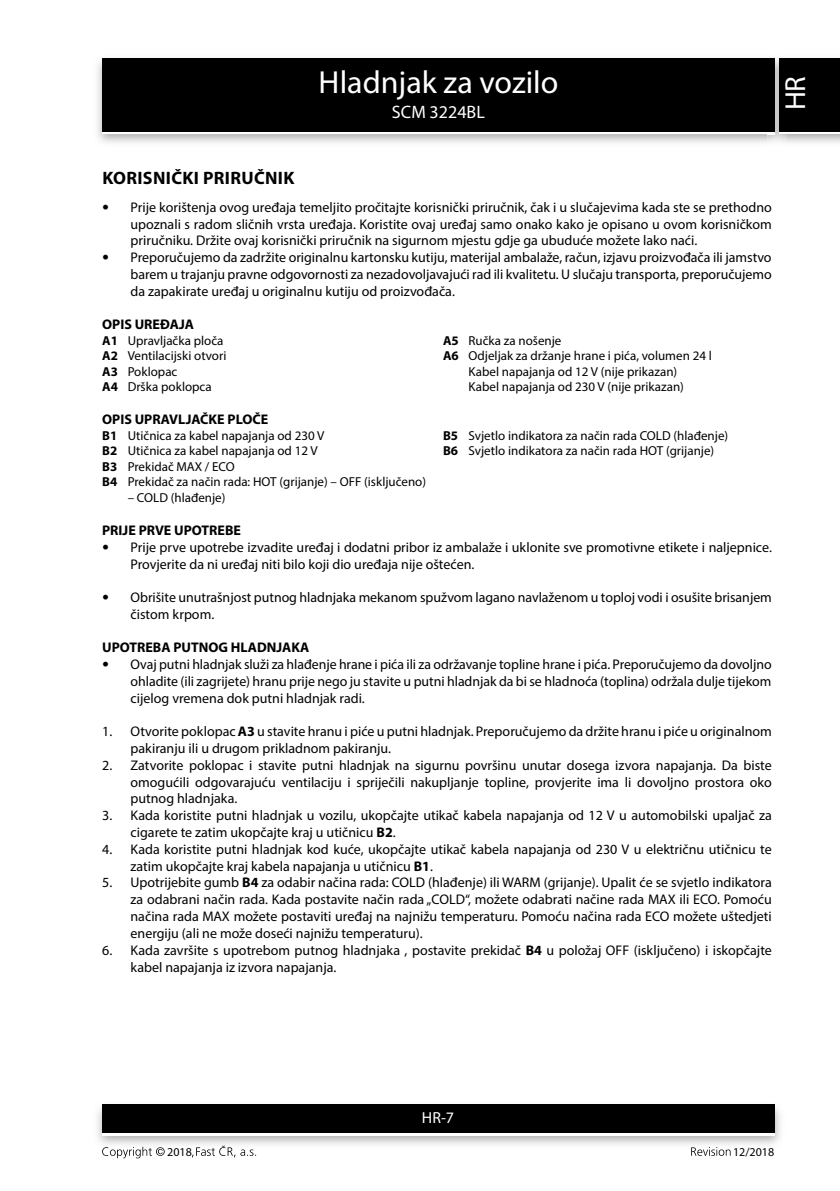
<style>
.page{position:relative;width:840px;height:1191px;background:#fff}
.page>*{position:absolute;margin:0;border:0;box-sizing:border-box;transform-origin:0 0}
.t1{font:32px "Myriad Pro";color:#fff}
.t2{font:29px "Myriad Pro";color:#fff}
.t3{font:700 18px "Myriad Pro";letter-spacing:.02em;color:#000}
.t4{font:18px "Myriad Pro";color:#fff}
.t5{font:16px "Myriad Pro";color:#fff}
.t6{font:14px/16.8px "Myriad Pro";color:#000}
.t7{font:700 14px "Myriad Pro";color:#000}
.t8{font:13px/15.4px "Myriad Pro";color:#000}
.t9{font:12px "Myriad Pro";color:#000}
.s1{font-family:"Frutiger CE"}
.s2{font-weight:700}
</style>
<div class="page">
<div style="left:102px;top:61px;width:672px;height:73px;background:linear-gradient(to right,#000,#000)"></div>
<div style="left:102px;top:58px;width:672px;height:73px;background:#000"></div>
<img style="left:97px;top:1104px;width:684px;height:41px">
<div style="left:102px;top:1107px;width:672px;height:28px;background:linear-gradient(to right,#fff,#fff)"></div>
<div style="left:102px;top:1104px;width:672px;height:28px;background:#000"></div>
<img style="left:767px;top:56px;width:18px;height:89px">
<svg style="left:767px;top:131px;width:7px;height:3px"></svg>
<img style="left:767px;top:58px;width:7px;height:3px">
<img style="left:767px;top:61px;width:7px;height:70px">
<div style="left:778px;top:61px;width:61px;height:73px;background:linear-gradient(to right,#000,#000)"></div>
<div style="left:778px;top:58px;width:61px;height:73px;background:#000"></div>
<svg style="left:102px;top:1146px;width:63px;height:12px"></svg>
<svg style="left:192px;top:1145px;width:64px;height:12px"></svg>
<svg style="left:691px;top:1147px;width:39px;height:8px"></svg>
<h1 class="t1" style="left:318px;top:62px;width:241px">Hladnjak za vozilo</h1>
<p class="t4" style="left:392px;top:101px;width:94px">SCM 3224BL</p>
<h2 class="t2" style="left:777px;top:110px;width:36px;rotate:-90deg">HR</h2>
<p class="t3" style="left:102px;top:166px;width:193px">KORISNIČKI PRIRUČNIK</p>
<p class="t6" style="left:130px;top:198px;width:642px;text-align:justify;text-indent:-28px"><span class="s1">•</span> Prije korištenja ovog uređaja temeljito pročitajte korisnički priručnik, čak i u slučajevima kada ste se prethodno upoznali s radom sličnih vrsta uređaja. Koristite ovaj uređaj samo onako kako je opisano u ovom korisničkom priručniku. Držite ovaj korisnički priručnik na sigurnom mjestu gdje ga ubuduće možete lako naći.</p>
<p class="t6" style="left:130px;top:249px;width:642px;text-align:justify;text-indent:-28px"><span class="s1">•</span> Preporučujemo da zadržite originalnu kartonsku kutiju, materijal ambalaže, račun, izjavu proizvođača ili jamstvo barem u trajanju pravne odgovornosti za nezadovoljavajući rad ili kvalitetu. U slučaju transporta, preporučujemo da zapakirate uređaj u originalnu kutiju od proizvođača.</p>
<p class="t7" style="left:102px;top:315px;width:93px">OPIS UREĐAJA</p>
<p class="t8" style="left:102px;top:332px;width:126px"><span class="s2">A1</span> Upravljačka ploča<br><span class="s2">A2</span> Ventilacijski otvori<br><span class="s2">A3</span> Poklopac<br><span class="s2">A4</span> Drška poklopca</p>
<p class="t8" style="left:443px;top:332px;width:120px"><span class="s2">A5</span> Ručka za nošenje</p>
<p class="t8" style="left:443px;top:348px;width:270px"><span class="s2">A6</span> Odjeljak za držanje hrane i pića, volumen 24 l</p>
<p class="t8" style="left:468px;top:363px;width:210px">Kabel napajanja od 12 V (nije prikazan)</p>
<p class="t8" style="left:468px;top:379px;width:217px">Kabel napajanja od 230 V (nije prikazan)</p>
<p class="t7" style="left:102px;top:410px;width:167px">OPIS UPRAVLJAČKE PLOČE</p>
<p class="t8" style="left:102px;top:427px;width:325px"><span class="s2">B1</span> Utičnica za kabel napajanja od 230 V<br><span class="s2">B2</span> Utičnica za kabel napajanja od 12 V<br><span class="s2">B3</span> Prekidač MAX / ECO<br><span class="s2">B4</span> Prekidač za način rada: HOT (grijanje) – OFF (isključeno)</p>
<p class="t8" style="left:128px;top:489px;width:99px">– COLD (hlađenje)</p>
<p class="t8" style="left:443px;top:427px;width:286px"><span class="s2">B5</span> Svjetlo indikatora za način rada COLD (hlađenje)<br><span class="s2">B6</span> Svjetlo indikatora za način rada HOT (grijanje)</p>
<p class="t7" style="left:102px;top:521px;width:140px">PRIJE PRVE UPOTREBE</p>
<p class="t6" style="left:130px;top:538px;width:642px;text-indent:-28px"><span class="s1">•</span> Prije prve upotrebe izvadite uređaj i dodatni pribor iz ambalaže i uklonite sve promotivne etikete i naljepnice.<br>Provjerite da ni uređaj niti bilo koji dio uređaja nije oštećen.</p>
<p class="t6" style="left:130px;top:589px;width:642px;text-indent:-28px"><span class="s1">•</span> Obrišite unutrašnjost putnog hladnjaka mekanom spužvom lagano navlaženom u toploj vodi i osušite brisanjem čistom krpom.</p>
<p class="t7" style="left:102px;top:638px;width:208px">UPOTREBA PUTNOG HLADNJAKA</p>
<p class="t6" style="left:130px;top:656px;width:642px;text-align:justify;text-indent:-28px"><span class="s1">•</span> Ovaj putni hladnjak služi za hlađenje hrane i pića ili za održavanje topline hrane i pića. Preporučujemo da dovoljno ohladite (ili zagrijete) hranu prije nego ju stavite u putni hladnjak da bi se hladnoća (toplina) održala dulje tijekom cijelog vremena dok putni hladnjak radi.</p>
<p class="t6" style="left:130px;top:723px;width:642px;text-indent:-28px">1. Otvorite poklopac <span class="s2">A3</span> u stavite hranu i piće u putni hladnjak. Preporučujemo da držite hranu i piće u originalnom pakiranju ili u drugom prikladnom pakiranju.</p>
<p class="t6" style="left:130px;top:756px;width:642px;text-align:justify;text-indent:-28px">2. Zatvorite poklopac i stavite putni hladnjak na sigurnu površinu unutar dosega izvora napajanja. Da biste omogućili odgovarajuću ventilaciju i spriječili nakupljanje topline, provjerite ima li dovoljno prostora oko putnog hladnjaka.</p>
<p class="t6" style="left:130px;top:807px;width:642px;text-indent:-28px">3. Kada koristite putni hladnjak u vozilu, ukopčajte utikač kabela napajanja od 12 V u automobilski upaljač za cigarete te zatim ukopčajte kraj u utičnicu <span class="s2">B2</span>.</p>
<p class="t6" style="left:130px;top:840px;width:642px;text-indent:-28px">4. Kada koristite putni hladnjak kod kuće, ukopčajte utikač kabela napajanja od 230 V u električnu utičnicu te zatim ukopčajte kraj kabela napajanja u utičnicu <span class="s2">B1</span>.</p>
<p class="t6" style="left:130px;top:874px;width:642px;text-align:justify;text-indent:-28px">5. Upotrijebite gumb <span class="s2">B4</span> za odabir načina rada: COLD (hlađenje) ili WARM (grijanje). Upalit će se svjetlo indikatora za odabrani način rada. Kada postavite način rada „COLD“, možete odabrati načine rada MAX ili ECO. Pomoću načina rada MAX možete postaviti uređaj na najnižu temperaturu. Pomoću načina rada ECO možete uštedjeti energiju (ali ne može doseći najnižu temperaturu).</p>
<p class="t6" style="left:130px;top:941px;width:642px;text-indent:-28px">6. Kada završite s upotrebom putnog hladnjaka , postavite prekidač <span class="s2">B4</span> u položaj OFF (isključeno) i iskopčajte kabel napajanja iz izvora napajanja.</p>
<p class="t5" style="left:422px;top:1108px;width:34px">HR-7</p>
<p class="t9" style="left:167px;top:1144px;width:26px">2018</p>
<p class="t9" style="left:732px;top:1144px;width:43px">12/2018</p>
</div>
